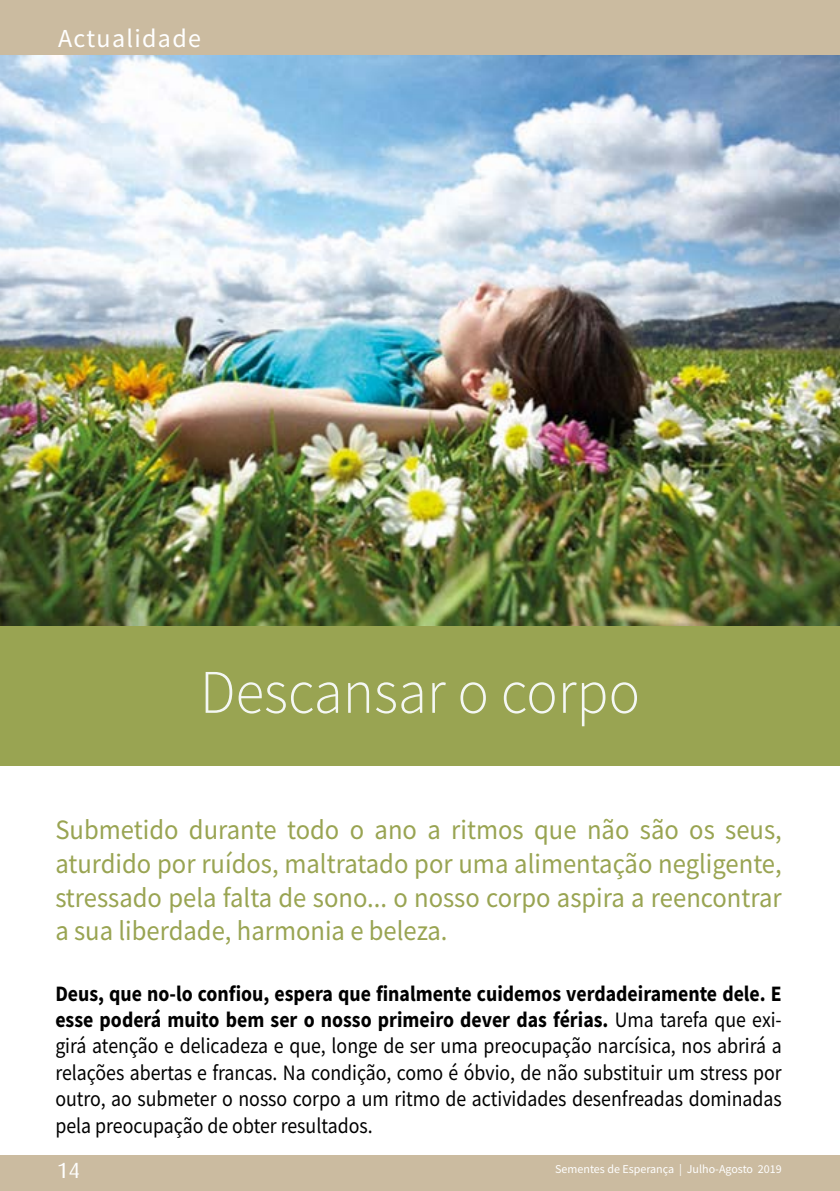
<style>
.page{position:relative;width:840px;height:1191px;background:#fff}
.page>*{position:absolute;margin:0;border:0;box-sizing:border-box;transform-origin:0 0}
.t1{font:300 62px "Source Sans Pro";color:#f4f7f3;scale:.95 1}
.t2{font:28px/33.6px "Source Sans Pro";color:#99a452;text-align:justify;scale:.95 1}
.t3{font:26px "Source Sans Pro";letter-spacing:.05em;color:#fff}
.t4{font:22px/26.4px "Source Sans Pro";color:#000;text-align:justify;scale:.9 1}
.t5{font:22px "Dax";color:#fff}
.t6{font:12px "Source Sans Pro";color:#fff}
.s1{font-weight:700}
</style>
<div class="page">
<div style="left:0;top:1155px;width:839px;height:36px;background:#cbbba0"></div>
<hr style="left:839px;top:1155px;width:1px;height:36px;background:#cbbba0">
<img style="left:0;top:54px;width:839px;height:571px">
<div style="left:0;top:0;width:839px;height:54px;background:#cbbba0"></div>
<div style="left:0;top:626px;width:839px;height:140px;background:#99a452"></div>
<p class="t3" style="left:58px;top:22px;width:144px">Actualidade</p>
<h1 class="t1" style="left:200px;top:654px;width:464px">Descansar o corpo</h1>
<p class="t2" style="left:55px;top:813px;width:765px">Submetido durante todo o ano a ritmos que não são os seus, aturdido por ruídos, maltratado por uma alimentação negligente, stressado pela falta de sono... o nosso corpo aspira a reencontrar a sua liberdade, harmonia e beleza.</p>
<p class="t4" style="left:55px;top:980px;width:808px"><span class="s1">Deus, que no-lo confiou, espera que finalmente cuidemos verdadeiramente dele. E esse poderá muito bem ser o nosso primeiro dever das férias.</span> Uma tarefa que exi&shy;girá atenção e delicadeza e que, longe de ser uma preocupação narcísica, nos abrirá a relações abertas e francas. Na condição, como é óbvio, de não substituir um stress por outro, ao submeter o nosso corpo a um ritmo de actividades desenfreadas dominadas pela preocupação de obter resultados.</p>
<p class="t5" style="left:57px;top:1157px;width:25px">14</p>
<p class="t6" style="left:555px;top:1161px;width:228px">Sementes de Esperança | Julho-Agosto 2019</p>
</div>
